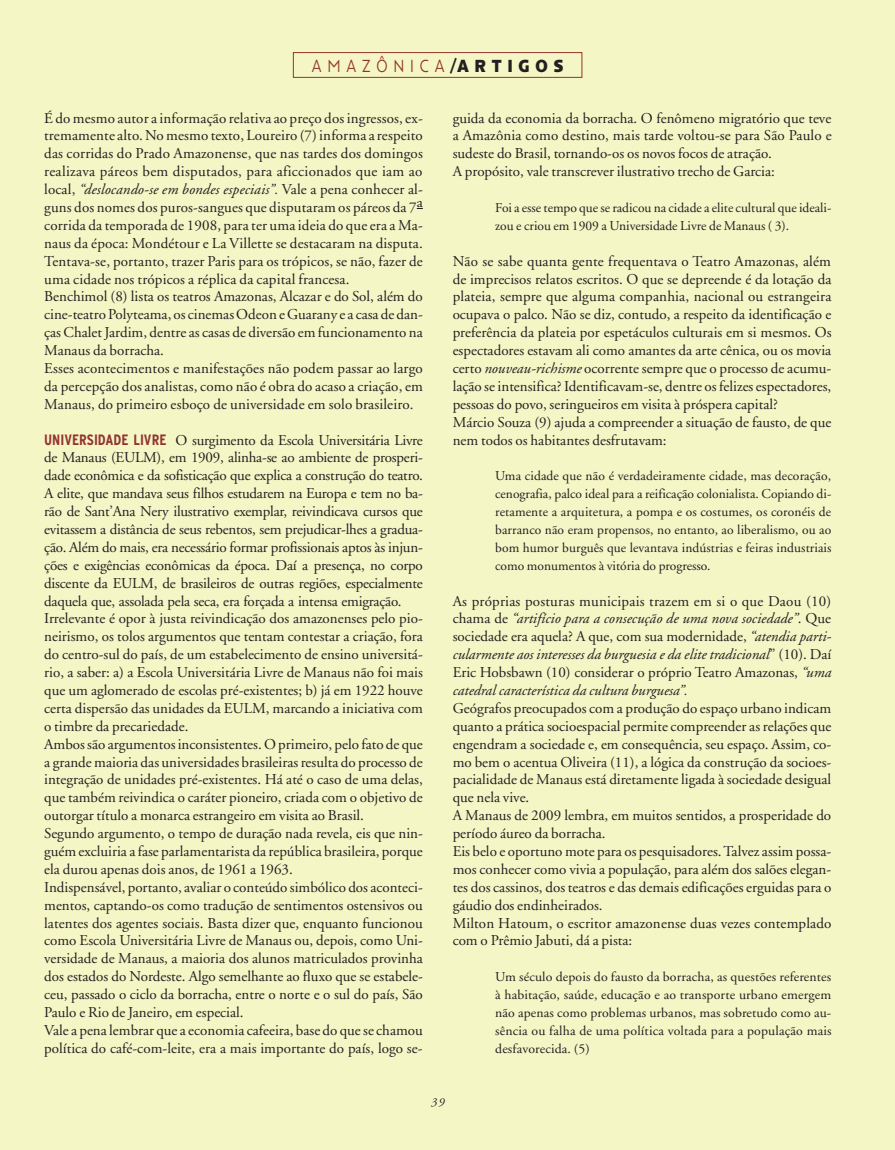
<style>
.page{position:relative;width:895px;height:1150px;background:#fff}
.page>*{position:absolute;margin:0;border:0;box-sizing:border-box;transform-origin:0 0}
.t1{font:300 18px "Anisette Petite";letter-spacing:.38em;color:#92342e;scale:.85 1}
.t2{font:15px/17.9px "Adobe Garamond";color:#231f20}
.t3{font:700 condensed 15px "Interstate";color:#92342e}
.t4{font:13.5px/17.9px "Adobe Garamond";color:#231f20;text-align:justify}
.t5{font:italic 12px "Adobe Garamond";color:#231f20}
.s1{font-weight:700;color:#231f20}
.s2{font-style:italic}
.s3{font-family:"Interstate";font-weight:700;font-stretch:condensed;color:#92342e}
</style>
<div class="page">
<hr style="left:0;top:0;width:2px;height:1149px;background:#f5f6c6">
<div style="left:2px;top:0;width:892px;height:1149px;background:#f5f6c6"></div>
<div style="left:293px;top:52px;width:289px;height:26px;border:1px solid #92342e"></div>
<p class="t1" style="left:312px;top:56px;width:297px">AMAZÔNICA<span class="s1">/ARTIGOS</span></p>
<p class="t2" style="left:44px;top:109px;width:380px">É do mesmo autor a informação relativa ao preço dos ingressos, ex&shy;tremamente alto. No mesmo texto, Loureiro (7) informa a respeito das corridas do Prado Amazonense, que nas tardes dos domingos realizava páreos bem disputados, para aficcionados que iam ao local, <span class="s2">“deslocando-se em bondes especiais”.</span> Vale a pena conhecer al&shy;guns dos nomes dos puros-sangues que disputaram os páreos da 7a corrida da temporada de 1908, para ter uma ideia do que era a Ma&shy;naus da época: Mondétour e La Villette se destacaram na disputa.<br>Tentava-se, portanto, trazer Paris para os trópicos, se não, fazer de uma cidade nos trópicos a réplica da capital francesa.<br>Benchimol (8) lista os teatros Amazonas, Alcazar e do Sol, além do cine-teatro Polyteama, os cinemas Odeon e Guarany e a casa de dan&shy;ças Chalet Jardim, dentre as casas de diversão em funcionamento na Manaus da borracha.<br>Esses acontecimentos e manifestações não podem passar ao largo da percepção dos analistas, como não é obra do acaso a criação, em Manaus, do primeiro esboço de universidade em solo brasileiro.</p>
<p class="t3" style="left:44px;top:431px;width:63px">UN IVERSIDADE</p>
<p class="t2" style="left:452px;top:109px;width:380px">guida da economia da borracha. O fenômeno migratório que teve a Amazônia como destino, mais tarde voltou-se para São Paulo e sudeste do Brasil, tornando-os os novos focos de atração.<br>A propósito, vale transcrever ilustrativo trecho de Garcia:</p>
<p class="t4" style="left:495px;top:199px;width:337px">Foi a esse tempo que se radicou na cidade a elite cultural que ideali&shy;zou e criou em 1909 a Universidade Livre de Manaus ( 3).</p>
<p class="t2" style="left:452px;top:252px;width:380px">Não se sabe quanta gente frequentava o Teatro Amazonas, além de imprecisos relatos escritos. O que se depreende é da lotação da plateia, sempre que alguma companhia, nacional ou estrangeira ocupava o palco. Não se diz, contudo, a respeito da identificação e preferência da plateia por espetáculos culturais em si mesmos. Os espectadores estavam ali como amantes da arte cênica, ou os movia certo <span class="s2">nouveau-richisme</span> ocorrente sempre que o processo de acumu&shy;lação se intensifica? Identificavam-se, dentre os felizes espectadores, pessoas do povo, seringueiros em visita à próspera capital?<br>Márcio Souza (9) ajuda a compreender a situação de fausto, de que nem todos os habitantes desfrutavam:</p>
<p class="t4" style="left:495px;top:467px;width:338px">Uma cidade que não é verdadeiramente cidade, mas decoração, cenografia, palco ideal para a reificação colonialista. Copiando di&shy;retamente a arquitetura, a pompa e os costumes, os coronéis de barranco não eram propensos, no entanto, ao liberalismo, ou ao bom humor burguês que levantava indústrias e feiras industriais como monumentos à vitória do progresso.</p>
<p class="t2" style="left:452px;top:592px;width:380px;text-align:justify">As próprias posturas municipais trazem em si o que Daou (10) chama de <span class="s2">“artifício para a consecução de uma nova sociedade”</span>. Que sociedade era aquela? A que, com sua modernidade, <span class="s2">“atendia parti&shy;cularmente aos interesses da burguesia e da elite tradicional</span>” (10). Daí Eric Hobsbawn (10) considerar o próprio Teatro Amazonas, <span class="s2">“uma catedral característica da cultura burguesa”.</span></p>
<p class="t2" style="left:452px;top:699px;width:380px">Geógrafos preocupados com a produção do espaço urbano indicam quanto a prática socioespacial permite compreender as relações que engendram a sociedade e, em consequência, seu espaço. Assim, co&shy;mo bem o acentua Oliveira (11), a lógica da construção da socioes&shy;pacialidade de Manaus está diretamente ligada à sociedade desigual que nela vive.<br>A Manaus de 2009 lembra, em muitos sentidos, a prosperidade do período áureo da borracha.<br>Eis belo e oportuno mote para os pesquisadores. Talvez assim possa&shy;mos conhecer como vivia a população, para além dos salões elegan&shy;tes dos cassinos, dos teatros e das demais edificações erguidas para o gáudio dos endinheirados.<br>Milton Hatoum, o escritor amazonense duas vezes contemplado com o Prêmio Jabuti, dá a pista:</p>
<p class="t4" style="left:495px;top:968px;width:338px">Um século depois do fausto da borracha, as questões referentes à habitação, saúde, educação e ao transporte urbano emergem não apenas como problemas urbanos, mas sobretudo como au&shy;sência ou falha de uma política voltada para a população mais desfavorecida. (5)</p>
<p class="t2" style="left:44px;top:431px;width:380px;text-indent:89px"><span class="s3">LIVRE</span> O surgimento da Escola Universitária Livre de Manaus (EULM), em 1909, alinha-se ao ambiente de prosperi&shy;dade econômica e da sofisticação que explica a construção do teatro.<br>A elite, que mandava seus filhos estudarem na Europa e tem no ba&shy;rão de Sant’Ana Nery ilustrativo exemplar, reivindicava cursos que evitassem a distância de seus rebentos, sem prejudicar-lhes a gradua&shy;ção. Além do mais, era necessário formar profissionais aptos às injun&shy;ções e exigências econômicas da época. Daí a presença, no corpo discente da EULM, de brasileiros de outras regiões, especialmente daquela que, assolada pela seca, era forçada a intensa emigração.<br>Irrelevante é opor à justa reivindicação dos amazonenses pelo pio&shy;neirismo, os tolos argumentos que tentam contestar a criação, fora do centro-sul do país, de um estabelecimento de ensino universitá&shy;rio, a saber: a) a Escola Universitária Livre de Manaus não foi mais que um aglomerado de escolas pré-existentes; b) já em 1922 houve certa dispersão das unidades da EULM, marcando a iniciativa com o timbre da precariedade.<br>Ambos são argumentos inconsistentes. O primeiro, pelo fato de que a grande maioria das universidades brasileiras resulta do processo de integração de unidades pré-existentes. Há até o caso de uma delas, que também reivindica o caráter pioneiro, criada com o objetivo de outorgar título a monarca estrangeiro em visita ao Brasil.<br>Segundo argumento, o tempo de duração nada revela, eis que nin&shy;guém excluiria a fase parlamentarista da república brasileira, porque ela durou apenas dois anos, de 1961 a 1963.<br>Indispensável, portanto, avaliar o conteúdo simbólico dos aconteci&shy;mentos, captando-os como tradução de sentimentos ostensivos ou latentes dos agentes sociais. Basta dizer que, enquanto funcionou como Escola Universitária Livre de Manaus ou, depois, como Uni&shy;versidade de Manaus, a maioria dos alunos matriculados provinha dos estados do Nordeste. Algo semelhante ao fluxo que se estabele&shy;ceu, passado o ciclo da borracha, entre o norte e o sul do país, São Paulo e Rio de Janeiro, em especial.<br>Vale a pena lembrar que a economia cafeeira, base do que se chamou política do café-com-leite, era a mais importante do país, logo se-</p>
<p class="t5" style="left:431px;top:1095px;width:15px">39</p>
</div>
